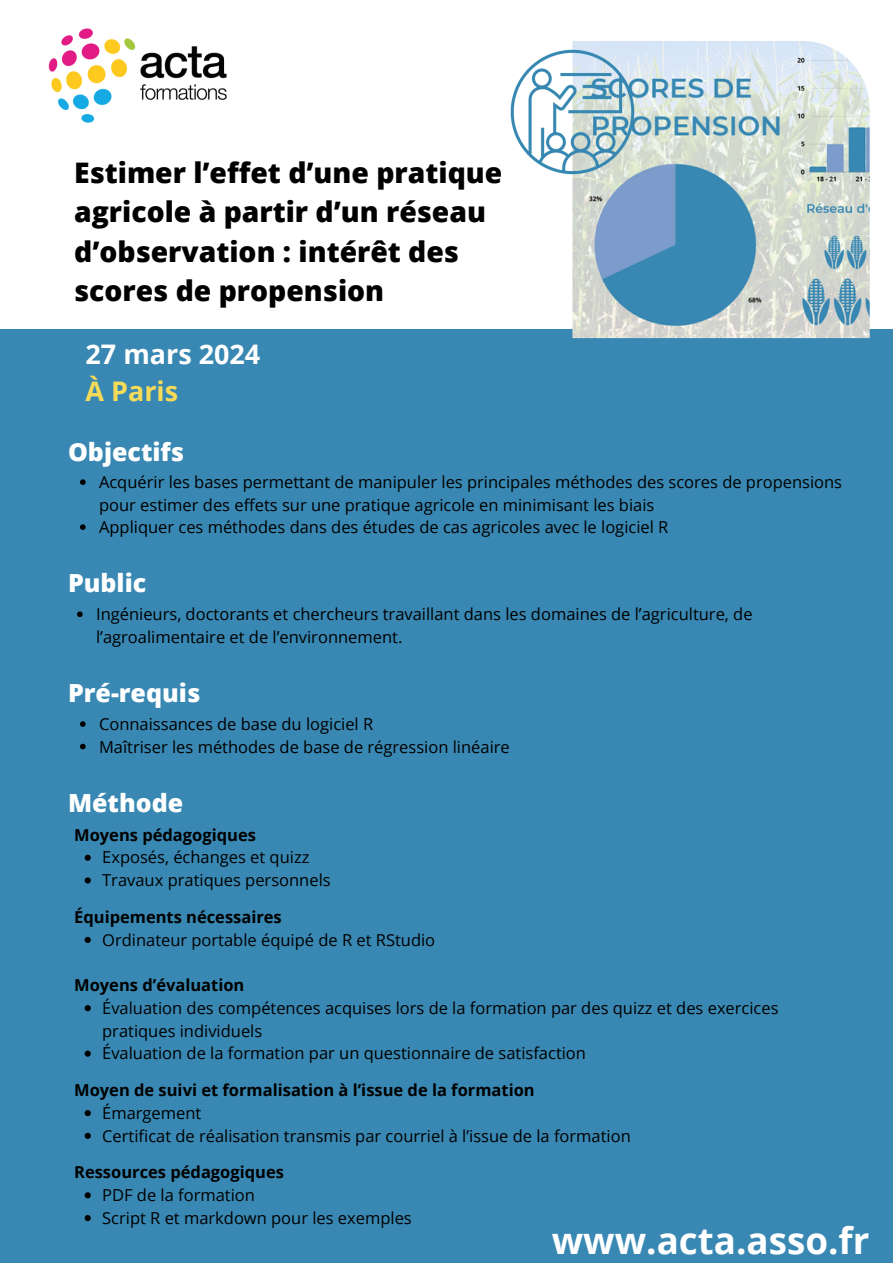
<style>
.page{position:relative;width:893px;height:1264px;background:#fff}
.page>*{position:absolute;margin:0;border:0;box-sizing:border-box;transform-origin:0 0}
.t1{font:700 36.75px "Open Sans";color:#fff}
.t2{font:800 28.35px/39.3px "Open Sans";color:#000}
.t3{font:700 27px "Open Sans";color:#fff}
.t4{font:700 27px "Open Sans";color:#f6db59}
.t5{font:800 24.9px "Open Sans";color:#fff}
.t6{font:16.5px/22.5px "Open Sans";color:#000}
.t7{font:700 16.5px "Open Sans";color:#000}
</style>
<div class="page">
<div style="left:0;top:329px;width:892px;height:933px;background:#3888b3"></div>
<img style="left:48px;top:28px;width:179px;height:95px">
<img style="left:572px;top:41px;width:297px;height:297px">
<img style="left:510px;top:41px;width:134px;height:143px">
<svg style="left:80px;top:479px;width:6px;height:6px"></svg>
<svg style="left:80px;top:524px;width:6px;height:6px"></svg>
<svg style="left:77px;top:611px;width:6px;height:6px"></svg>
<svg style="left:85px;top:854px;width:6px;height:6px"></svg>
<svg style="left:85px;top:877px;width:6px;height:6px"></svg>
<svg style="left:85px;top:936px;width:6px;height:7px"></svg>
<svg style="left:85px;top:1005px;width:6px;height:6px"></svg>
<svg style="left:85px;top:1050px;width:6px;height:6px"></svg>
<svg style="left:85px;top:1110px;width:6px;height:6px"></svg>
<svg style="left:85px;top:1132px;width:6px;height:6px"></svg>
<svg style="left:85px;top:1192px;width:6px;height:6px"></svg>
<svg style="left:85px;top:1215px;width:6px;height:6px"></svg>
<svg style="left:80px;top:721px;width:6px;height:6px"></svg>
<svg style="left:80px;top:743px;width:6px;height:6px"></svg>
<p class="t2" style="left:74px;top:152px;width:429px">Estimer l’effet d’une pratique agricole à partir d’un réseau d’observation : intérêt des scores de propension</p>
<p class="t3" style="left:85px;top:335px;width:176px">27 mars 2024</p>
<p class="t4" style="left:85px;top:372px;width:94px">À Paris</p>
<p class="t5" style="left:68px;top:434px;width:118px">Objectifs</p>
<p class="t6" style="left:99px;top:470px;width:744px">Acquérir les bases permettant de manipuler les principales méthodes des scores de propensions pour estimer des effets sur une pratique agricole en minimisant les biais</p>
<p class="t6" style="left:99px;top:515px;width:571px">Appliquer ces méthodes dans des études de cas agricoles avec le logiciel R</p>
<p class="t5" style="left:68px;top:565px;width:80px">Public</p>
<p class="t6" style="left:96px;top:603px;width:658px">Ingénieurs, doctorants et chercheurs travaillant dans les domaines de l’agriculture, de l’agroalimentaire et de l’environnement.</p>
<p class="t5" style="left:68px;top:675px;width:134px">Pré-requis</p>
<p class="t6" style="left:99px;top:712px;width:276px">Connaissances de base du logiciel R</p>
<p class="t6" style="left:99px;top:735px;width:412px">Maîtriser les méthodes de base de régression linéaire</p>
<p class="t5" style="left:68px;top:785px;width:117px">Méthode</p>
<p class="t6" style="left:102px;top:845px;width:209px">Exposés, échanges et quizz</p>
<p class="t6" style="left:102px;top:868px;width:230px">Travaux pratiques personnels</p>
<p class="t7" style="left:74px;top:823px;width:183px">Moyens pédagogiques</p>
<p class="t7" style="left:74px;top:905px;width:209px">Équipements nécessaires</p>
<p class="t6" style="left:102px;top:928px;width:334px">Ordinateur portable équipé de R et RStudio</p>
<p class="t7" style="left:74px;top:973px;width:172px">Moyens d’évaluation</p>
<p class="t6" style="left:102px;top:996px;width:677px">Évaluation des compétences acquises lors de la formation par des quizz et des exercices pratiques individuels</p>
<p class="t6" style="left:102px;top:1041px;width:485px">Évaluation de la formation par un questionnaire de satisfaction</p>
<p class="t6" style="left:102px;top:1101px;width:101px">Émargement</p>
<p class="t6" style="left:102px;top:1123px;width:530px">Certificat de réalisation transmis par courriel à l’issue de la formation</p>
<p class="t7" style="left:74px;top:1078px;width:462px">Moyen de suivi et formalisation à l’issue de la formation</p>
<p class="t7" style="left:74px;top:1160px;width:211px">Ressources pédagogiques</p>
<p class="t6" style="left:102px;top:1183px;width:154px">PDF de la formation</p>
<p class="t6" style="left:102px;top:1206px;width:311px">Script R et markdown pour les exemples</p>
<p class="t1" style="left:552px;top:1214px;width:319px">www.acta.asso.fr</p>
</div>
